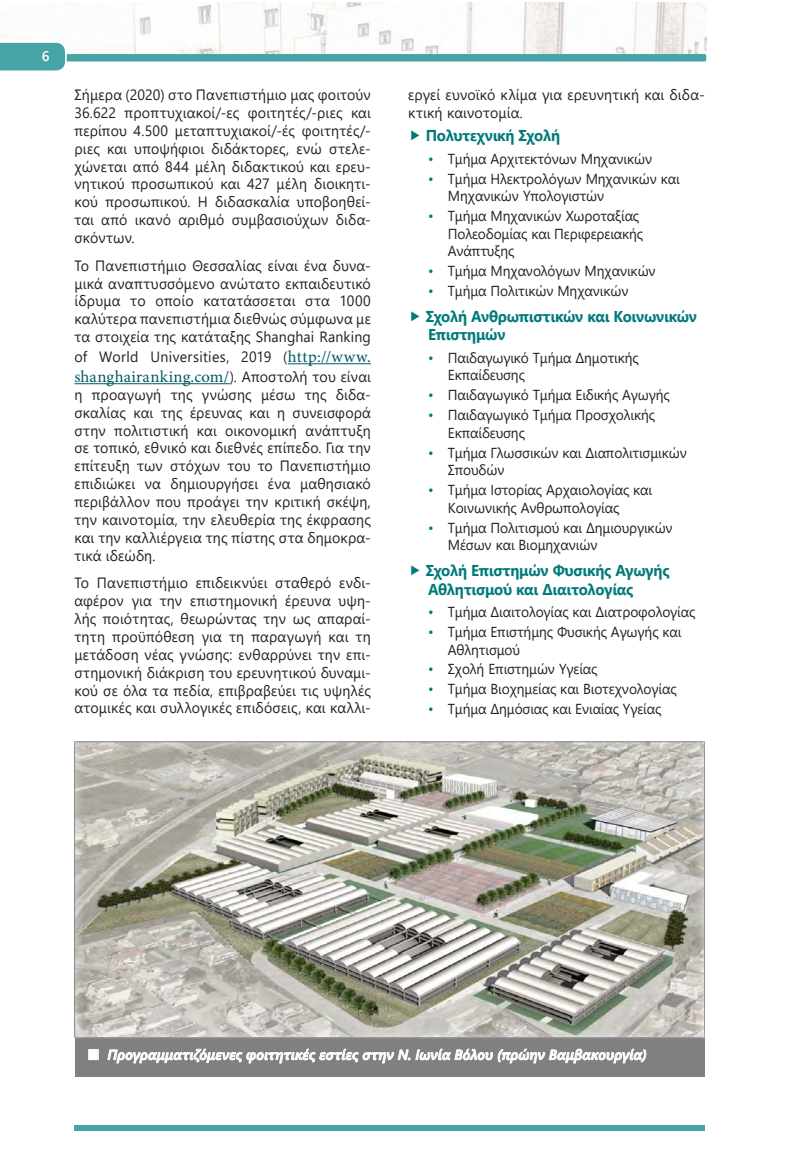
<style>
.page{position:relative;width:794px;height:1166px;background:#fff}
.page>*{position:absolute;margin:0;border:0;box-sizing:border-box;transform-origin:0 0}
.t1{font:16.62px "Minion Pro";letter-spacing:.015em;color:#005964}
.t2{font:700 15.75px/18.4px "Segoe UI";letter-spacing:-.02em;color:#007a7b;scale:.95 1}
.t3{font:14.88px/17.8px "Segoe UI";letter-spacing:.01em;color:#231f20;text-align:justify;scale:.95 1}
.t4{font:14.35px/17.5px "Segoe UI";letter-spacing:-.01em;color:#231f20;scale:.95 1}
.t5{font:italic 600 14px "Segoe UI";letter-spacing:.02em;color:#fff;scale:.95 1}
.t6{font:600 14px "Segoe UI";color:#fff}
.s1{font-family:"Minion Pro";font-size:16.62px;color:#005964}
.s2{font-family:"Segoe UI";font-size:14.88px;color:#231f20}
.s3{color:#007a7b}
</style>
<div class="page">
<img style="left:133px;top:3px;width:573px;height:38px">
<svg style="left:0;top:41px;width:706px;height:30px"></svg>
<div style="left:74px;top:1126px;width:630px;height:5px;background:#46a3a6"></div>
<hr style="left:288px;top:363px;width:83px;height:1px;background:#005964">
<hr style="left:74px;top:383px;width:156px;height:1px;background:#005964">
<div style="left:75px;top:1037px;width:629px;height:39px;background:#808080"></div>
<div style="left:89px;top:1049px;width:10px;height:11px;border:1px solid #fff"></div>
<svg style="left:107px;top:1048px;width:539px;height:15px"></svg>
<div style="left:74px;top:740px;width:632px;height:298px;background:#fff;opacity:.75"></div>
<svg style="left:89px;top:1049px;width:9px;height:10px"></svg>
<p class="t6" style="left:42px;top:43px;width:9px">6</p>
<p class="t3" style="left:74px;top:85px;width:314px">Σήμερα (2020) στο Πανεπιστήμιο μας φοιτούν 36.622 προπτυχιακοί/-ες φοιτητές/-ριες και περίπου 4.500 μεταπτυχιακοί/-ές φοιτητές/- ριες και υποψήφιοι διδάκτορες, ενώ στελε&shy;χώνεται από 844 μέλη διδακτικού και ερευ&shy;νητικού προσωπικού και 427 μέλη διοικητι&shy;κού προσωπικού. Η διδασκαλία υποβοηθεί&shy;ται από ικανό αριθμό συμβασιούχων διδα&shy;σκόντων.</p>
<p class="t3" style="left:74px;top:255px;width:314px">Το Πανεπιστήμιο Θεσσαλίας είναι ένα δυνα&shy;μικά αναπτυσσόμενο ανώτατο εκπαιδευτικό ίδρυμα το οποίο κατατάσσεται στα 1000 καλύτερα πανεπιστήμια διεθνώς σύμφωνα με τα στοιχεία της κατάταξης Shanghai Ranking</p>
<p class="t3" style="left:74px;top:347px;width:313px">of World Universities, 2019 (<span class="s1">http://www.</span></p>
<p class="t1" style="left:74px;top:366px;width:298px">shanghairanking.com/<span class="s2">). Αποστολή του είναι</span></p>
<p class="t3" style="left:74px;top:384px;width:314px">η προαγωγή της γνώσης μέσω της διδα&shy;σκαλίας και της έρευνας και η συνεισφορά στην πολιτιστική και οικονομική ανάπτυξη σε τοπικό, εθνικό και διεθνές επίπεδο. Για την επίτευξη των στόχων του το Πανεπιστήμιο επιδιώκει να δημιουργήσει ένα μαθησιακό περιβάλλον που προάγει την κριτική σκέψη, την καινοτομία, την ελευθερία της έκφρασης και την καλλιέργεια της πίστης στα δημοκρα&shy;τικά ιδεώδη.</p>
<p class="t3" style="left:74px;top:573px;width:314px">Το Πανεπιστήμιο επιδεικνύει σταθερό ενδι&shy;αφέρον για την επιστημονική έρευνα υψη&shy;λής ποιότητας, θεωρώντας την ως απαραί&shy;τητη προϋπόθεση για τη παραγωγή και τη μετάδοση νέας γνώσης: ενθαρρύνει την επι&shy;στημονική διάκριση του ερευνητικού δυναμι&shy;κού σε όλα τα πεδία, επιβραβεύει τις υψηλές ατομικές και συλλογικές επιδόσεις, και καλλι-</p>
<p class="t3" style="left:408px;top:85px;width:314px">εργεί ευνοϊκό κλίμα για ερευνητική και διδα&shy;κτική καινοτομία.</p>
<p class="t2" style="left:426px;top:125px;width:143px">Πολυτεχνική Σχολή</p>
<p class="t4" style="left:428px;top:149px;width:237px"><span class="s3">•</span> Τμήμα Αρχιτεκτόνων Μηχανικών</p>
<p class="t4" style="left:448px;top:169px;width:246px;text-indent:-20px"><span class="s3">•</span> Τμήμα Ηλεκτρολόγων Μηχανικών και<br>Μηχανικών Υπολογιστών</p>
<p class="t4" style="left:448px;top:206px;width:207px;text-indent:-20px"><span class="s3">•</span> Τμήμα Μηχανικών Χωροταξίας<br>Πολεοδομίας και Περιφερειακής<br>Ανάπτυξης</p>
<p class="t4" style="left:428px;top:261px;width:241px"><span class="s3">•</span> Τμήμα Μηχανολόγων Μηχανικών</p>
<p class="t4" style="left:428px;top:281px;width:213px"><span class="s3">•</span> Τμήμα Πολιτικών Μηχανικών</p>
<p class="t2" style="left:426px;top:306px;width:287px">Σχολή Ανθρωπιστικών και Κοινωνικών<br>Επιστημών</p>
<p class="t4" style="left:448px;top:348px;width:202px;text-indent:-20px"><span class="s3">•</span> Παιδαγωγικό Τμήμα Δημοτικής<br>Εκπαίδευσης</p>
<p class="t4" style="left:428px;top:385px;width:256px"><span class="s3">•</span> Παιδαγωγικό Τμήμα Ειδικής Αγωγής</p>
<p class="t4" style="left:448px;top:405px;width:220px;text-indent:-20px"><span class="s3">•</span> Παιδαγωγικό Τμήμα Προσχολικής<br>Eκπαίδευσης</p>
<p class="t4" style="left:448px;top:443px;width:253px;text-indent:-20px"><span class="s3">•</span> Τμήμα Γλωσσικών και Διαπολιτισμικών<br>Σπουδών</p>
<p class="t4" style="left:448px;top:480px;width:217px;text-indent:-20px"><span class="s3">•</span> Τμήμα Ιστορίας Αρχαιολογίας και<br>Κοινωνικής Ανθρωπολογίας</p>
<p class="t4" style="left:448px;top:518px;width:238px;text-indent:-20px"><span class="s3">•</span> Τμήμα Πολιτισμού και Δημιουργικών<br>Μέσων και Βιομηχανιών</p>
<p class="t2" style="left:426px;top:560px;width:258px">Σχολή Επιστημών Φυσικής Αγωγής<br>Αθλητισμού και Διαιτολογίας</p>
<p class="t4" style="left:428px;top:602px;width:283px"><span class="s3">•</span> Τμήμα Διαιτολογίας και Διατροφολογίας</p>
<p class="t4" style="left:448px;top:622px;width:247px;text-indent:-20px"><span class="s3">•</span> Τμήμα Επιστήμης Φυσικής Αγωγής και<br>Αθλητισμού</p>
<p class="t4" style="left:428px;top:659px;width:180px"><span class="s3">•</span> Σχολή Επιστημών Υγείας</p>
<p class="t4" style="left:428px;top:679px;width:263px"><span class="s3">•</span> Τμήμα Βιοχημείας και Βιοτεχνολογίας</p>
<p class="t4" style="left:428px;top:699px;width:247px"><span class="s3">•</span> Τμήμα Δημόσιας και Ενιαίας Υγείας</p>
<p class="t5" style="left:107px;top:1041px;width:569px">Προγραμματιζόμενες φοιτητικές εστίες στην Ν. Ιωνία Βόλου (πρώην Βαμβακουργία)</p>
</div>
